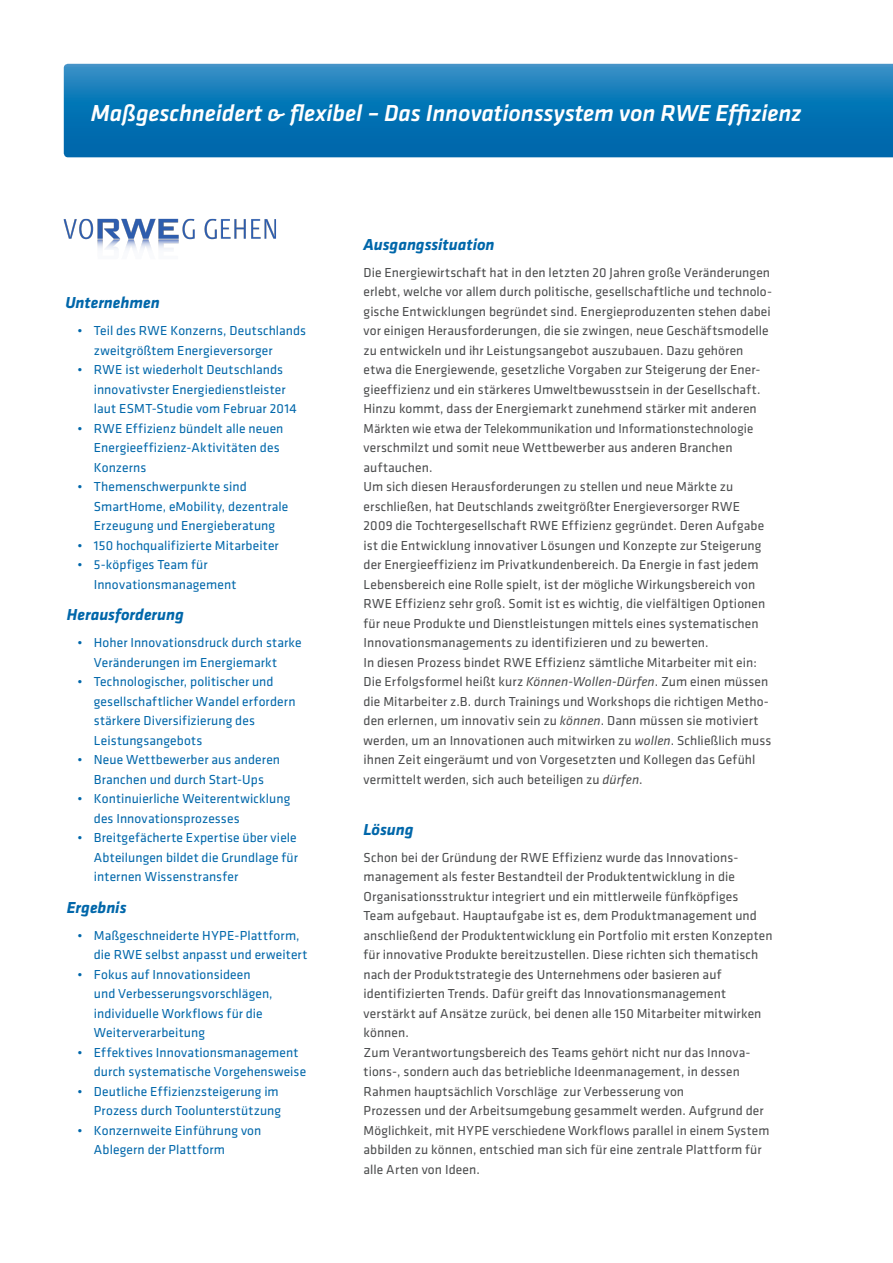
<style>
.page{position:relative;width:893px;height:1263px;background:#fff}
.page>*{position:absolute;margin:0;border:0;box-sizing:border-box;transform-origin:0 0}
.HEAD{font:italic 500 24px "Klavika";letter-spacing:-.005em;color:#fff}
.TXT_Headline{font:italic 700 16.5px "Klavika";letter-spacing:-.005em;color:#0067aa}
.TXT_Aufzählung_Blau{font:italic 700 16.5px "Klavika";color:#0067aa}
.TXT{font:13.5px/19.5px "Klavika";letter-spacing:.005em;color:#4b4c4d}
.t1{font:13.5px/19.5px "Klavika";letter-spacing:.005em;color:#0067aa}
.s1{font-style:italic}
</style>
<div class="page">
<svg style="left:64px;top:64px;width:829px;height:93px;background:#0d76b6"></svg>
<img style="left:63px;top:218px;width:213px;height:32px">
<p class="HEAD" style="left:91px;top:96px;width:713px">Maßgeschneidert &amp; flexibel – Das Innovationssystem von RWE Effizienz</p>
<p class="TXT_Headline" style="left:65px;top:291px;width:96px">Unternehmen</p>
<p class="t1" style="left:94px;top:320px;width:214px;text-indent:-16px">• Teil des RWE Konzerns, Deutschlands zweitgrößtem Energieversorger</p>
<p class="t1" style="left:94px;top:359px;width:204px;text-indent:-16px">• RWE ist wiederholt Deutschlands innovativster Energiedienstleister laut ESMT-Studie vom Februar 2014</p>
<p class="t1" style="left:94px;top:418px;width:191px;text-indent:-16px">• RWE Effizienz bündelt alle neuen<br>Energieeffizienz-Aktivitäten des<br>Konzerns</p>
<p class="t1" style="left:94px;top:476px;width:196px;text-indent:-16px">• Themenschwerpunkte sind<br>SmartHome, eMobility, dezentrale<br>Erzeugung und Energieberatung</p>
<p class="t1" style="left:77px;top:535px;width:203px">• 150 hochqualifizierte Mitarbeiter</p>
<p class="t1" style="left:94px;top:554px;width:144px;text-indent:-16px">• 5-köpfiges Team für<br>Innovationsmanagement</p>
<p class="TXT_Aufzählung_Blau" style="left:67px;top:603px;width:119px">Herausforderung</p>
<p class="t1" style="left:77px;top:632px;width:226px;text-align:center">• Hoher Innovationsdruck durch starke<br>Veränderungen im Energiemarkt</p>
<p class="t1" style="left:94px;top:671px;width:203px;text-indent:-16px">• Technologischer, politischer und gesellschaftlicher Wandel erfordern stärkere Diversifizierung des<br>Leistungsangebots</p>
<p class="t1" style="left:77px;top:749px;width:204px;text-align:center">• Neue Wettbewerber aus anderen<br>Branchen und durch Start-Ups</p>
<p class="t1" style="left:94px;top:788px;width:198px;text-indent:-16px">• Kontinuierliche Weiterentwicklung des Innovationsprozesses</p>
<p class="t1" style="left:94px;top:827px;width:206px;text-align:justify;text-indent:-16px">• Breitgefächerte Expertise über viele Abteilungen bildet die Grundlage für internen Wissenstransfer</p>
<p class="TXT_Aufzählung_Blau" style="left:67px;top:895px;width:61px">Ergebnis</p>
<p class="t1" style="left:94px;top:925px;width:215px;text-indent:-16px">• Maßgeschneiderte HYPE-Plattform, die RWE selbst anpasst und erweitert</p>
<p class="t1" style="left:94px;top:964px;width:180px;text-indent:-16px">• Fokus auf Innovationsideen und Verbesserungsvorschlägen, individuelle Workflows für die<br>Weiterverarbeitung</p>
<p class="t1" style="left:94px;top:1042px;width:214px;text-indent:-16px">• Effektives Innovationsmanagement durch systematische Vorgehensweise</p>
<p class="t1" style="left:77px;top:1081px;width:205px;text-align:right">• Deutliche Effizienzsteigerung im<br>Prozess durch Toolunterstützung</p>
<p class="t1" style="left:94px;top:1120px;width:169px;text-indent:-16px">• Konzernweite Einführung von<br>Ablegern der Plattform</p>
<p class="TXT_Headline" style="left:364px;top:232px;width:133px">Ausgangssituation</p>
<p class="TXT" style="left:364px;top:262px;width:410px">Die Energiewirtschaft hat in den letzten 20 Jahren große Veränderungen erlebt, welche vor allem durch politische, gesellschaftliche und technolo&shy;gische Entwicklungen begründet sind. Energieproduzenten stehen dabei vor einigen Herausforderungen, die sie zwingen, neue Geschäftsmodelle zu entwickeln und ihr Leistungsangebot auszubauen. Dazu gehören etwa die Energiewende, gesetzliche Vorgaben zur Steigerung der Ener&shy;gieeffizienz und ein stärkeres Umweltbewusstsein in der Gesellschaft.<br>Hinzu kommt, dass der Energiemarkt zunehmend stärker mit anderen Märkten wie etwa der Telekommunikation und Informationstechnologie verschmilzt und somit neue Wettbewerber aus anderen Branchen auftauchen.</p>
<p class="TXT" style="left:364px;top:476px;width:403px">Um sich diesen Herausforderungen zu stellen und neue Märkte zu erschließen, hat Deutschlands zweitgrößter Energieversorger RWE 2009 die Tochtergesellschaft RWE Effizienz gegründet. Deren Aufgabe ist die Entwicklung innovativer Lösungen und Konzepte zur Steigerung der Energieeffizienz im Privatkundenbereich. Da Energie in fast jedem Lebensbereich eine Rolle spielt, ist der mögliche Wirkungsbereich von RWE Effizienz sehr groß. Somit ist es wichtig, die vielfältigen Optionen für neue Produkte und Dienstleistungen mittels eines systematischen Innovationsmanagements zu identifizieren und zu bewerten.</p>
<p class="TXT" style="left:364px;top:652px;width:409px">In diesen Prozess bindet RWE Effizienz sämtliche Mitarbeiter mit ein:<br>Die Erfolgsformel heißt kurz <span class="s1">Können-Wollen-Dürfen</span>. Zum einen müssen die Mitarbeiter z.B. durch Trainings und Workshops die richtigen Metho&shy;den erlernen, um innovativ sein zu <span class="s1">können</span>. Dann müssen sie motiviert werden, um an Innovationen auch mitwirken zu <span class="s1">wollen</span>. Schließlich muss ihnen Zeit eingeräumt und von Vorgesetzten und Kollegen das Gefühl vermittelt werden, sich auch beteiligen zu <span class="s1">dürfen</span>.</p>
<p class="TXT_Headline" style="left:364px;top:817px;width:52px">Lösung</p>
<p class="TXT" style="left:364px;top:847px;width:410px">Schon bei der Gründung der RWE Effizienz wurde das Innovations&shy;management als fester Bestandteil der Produktentwicklung in die Organisationsstruktur integriert und ein mittlerweile fünfköpfiges Team aufgebaut. Hauptaufgabe ist es, dem Produktmanagement und anschließend der Produktentwicklung ein Portfolio mit ersten Konzepten für innovative Produkte bereitzustellen. Diese richten sich thematisch nach der Produktstrategie des Unternehmens oder basieren auf identifizierten Trends. Dafür greift das Innovationsmanagement verstärkt auf Ansätze zurück, bei denen alle 150 Mitarbeiter mitwirken können.</p>
<p class="TXT" style="left:364px;top:1042px;width:407px">Zum Verantwortungsbereich des Teams gehört nicht nur das Innova&shy;tions-, sondern auch das betriebliche Ideenmanagement, in dessen Rahmen hauptsächlich Vorschläge zur Verbesserung von<br>Prozessen und der Arbeitsumgebung gesammelt werden. Aufgrund der Möglichkeit, mit HYPE verschiedene Workflows parallel in einem System abbilden zu können, entschied man sich für eine zentrale Plattform für alle Arten von Ideen.</p>
</div>
